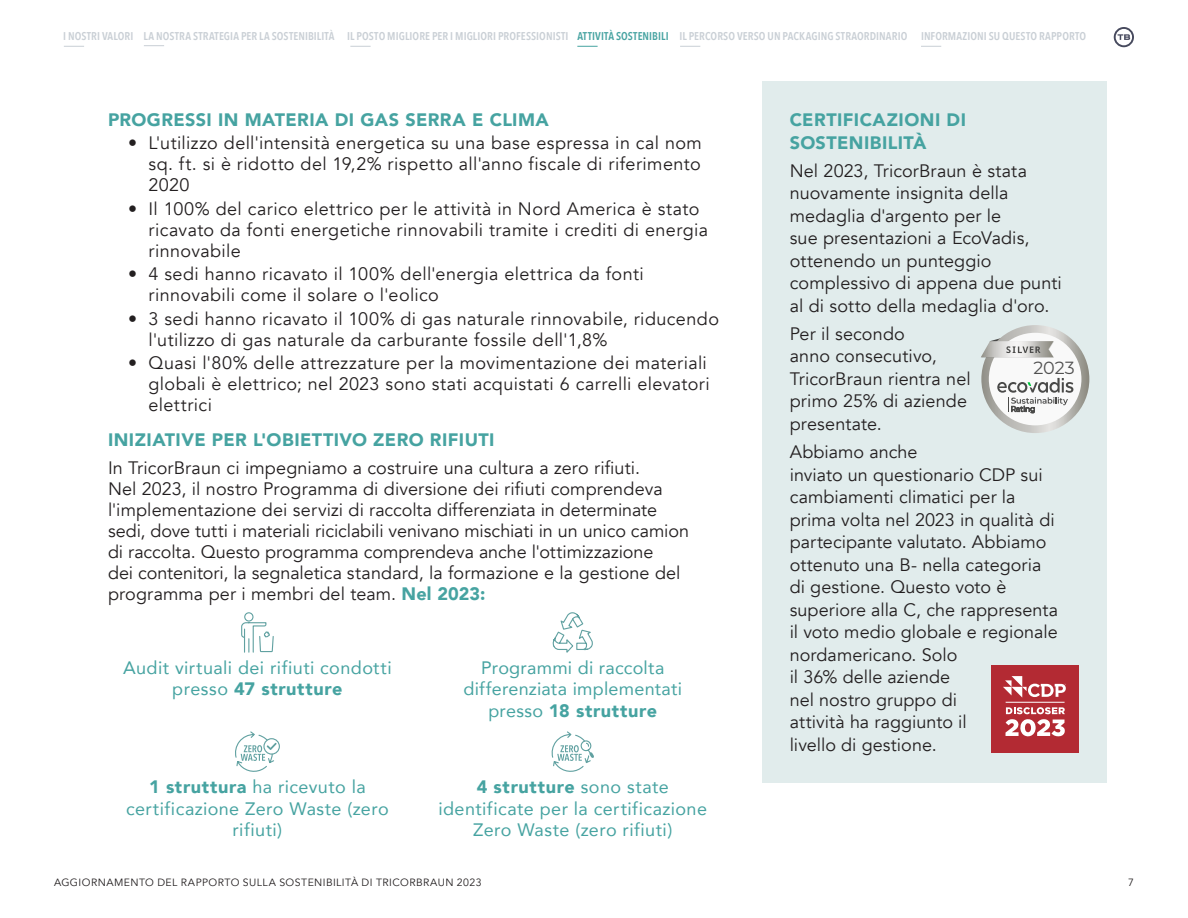
<style>
.page{position:relative;width:1188px;height:918px;background:#fff}
.page>*{position:absolute;margin:0;border:0;box-sizing:border-box;transform-origin:0 0}
.Paragraph_Style_In_Body{font:18px/22.5px "Avenir";letter-spacing:.01em;color:#231f20}
.t1{font:18px/21.6px "Avenir";letter-spacing:.02em;color:#46a3a1;text-align:center}
.Paragraph_Style_In_Body-2{font:900 18px/22.5px "Avenir";letter-spacing:.025em;color:#46a3a1}
.t2{font:17.55px "Montserrat";color:#515151}
.t3{font:600 11.25px "Avenir Next Condensed";letter-spacing:.005em;color:#c9cfd5}
.t4{font:10.5px "Avenir";letter-spacing:.04em;color:#231f20}
.s1{color:#46a3a1}
.s2{font-weight:900;color:#46a3a1}
.s3{font-weight:900}
</style>
<div class="page">
<svg style="left:1114px;top:27px;width:20px;height:20px"></svg>
<svg style="left:64px;top:46px;width:20px;height:1px"></svg>
<svg style="left:577px;top:46px;width:21px;height:1px"></svg>
<svg style="left:680px;top:46px;width:20px;height:1px"></svg>
<svg style="left:921px;top:46px;width:20px;height:1px"></svg>
<svg style="left:350px;top:46px;width:21px;height:1px"></svg>
<svg style="left:144px;top:45px;width:20px;height:1px"></svg>
<div style="left:763px;top:81px;width:344px;height:702px;background:#e1ecec"></div>
<svg style="left:241px;top:612px;width:33px;height:41px"></svg>
<svg style="left:552px;top:612px;width:41px;height:41px"></svg>
<div style="left:263px;top:738px;width:17px;height:17px;border:1px solid #61a1a1;border-radius:50%"></div>
<svg style="left:235px;top:731px;width:42px;height:41px"></svg>
<svg style="left:551px;top:731px;width:43px;height:41px"></svg>
<div style="left:991px;top:665px;width:88px;height:88px;background:#b32a33"></div>
<hr style="left:1006px;top:702px;width:59px;height:1px;background:#fff">
<svg style="left:1003px;top:676px;width:63px;height:22px"></svg>
<svg style="left:1006px;top:707px;width:59px;height:30px"></svg>
<svg style="left:981px;top:325px;width:108px;height:108px;background:#b7b6b1"></svg>
<div style="left:989px;top:333px;width:92px;height:92px;background:#f9f9f9;border-radius:50%"></div>
<svg style="left:997px;top:378px;width:76px;height:35px"></svg>
<svg style="left:981px;top:337px;width:73px;height:21px"></svg>
<p class="t3" style="left:63px;top:26px;width:1025px">I NOSTRI VALORI LA NOSTRA STRATEGIA PER LA SOSTENIBILITÀ IL POSTO MIGLIORE PER I MIGLIORI PROFESSIONISTI <span class="s1">ATTIVITÀ SOSTENIBILI</span> IL PERCORSO VERSO UN PACKAGING STRAORDINARIO INFORMAZIONI SU QUESTO RAPPORTO</p>
<p class="Paragraph_Style_In_Body-2" style="left:108px;top:108px;width:442px">PROGRESSI IN MATERIA DI GAS SERRA E CLIMA</p>
<p class="Paragraph_Style_In_Body" style="left:148px;top:133px;width:555px;line-height:21px;text-align:justify;text-indent:-20px">• L'utilizzo dell'intensità energetica su una base espressa in cal nom sq. ft. si è ridotto del 19,2% rispetto all'anno fiscale di riferimento 2020</p>
<p class="Paragraph_Style_In_Body" style="left:148px;top:198px;width:561px;line-height:21px;text-indent:-20px">• Il 100% del carico elettrico per le attività in Nord America è stato ricavato da fonti energetiche rinnovabili tramite i crediti di energia rinnovabile</p>
<p class="Paragraph_Style_In_Body" style="left:148px;top:264px;width:497px;line-height:21px;text-indent:-20px">• 4 sedi hanno ricavato il 100% dell'energia elettrica da fonti rinnovabili come il solare o l'eolico</p>
<p class="Paragraph_Style_In_Body" style="left:148px;top:308px;width:572px;line-height:21px;text-indent:-20px">• 3 sedi hanno ricavato il 100% di gas naturale rinnovabile, riducendo l'utilizzo di gas naturale da carburante fossile dell'1,8%</p>
<p class="Paragraph_Style_In_Body" style="left:148px;top:353px;width:563px;line-height:21px;text-indent:-20px">• Quasi l'80% delle attrezzature per la movimentazione dei materiali globali è elettrico; nel 2023 sono stati acquistati 6 carrelli elevatori elettrici</p>
<p class="Paragraph_Style_In_Body-2" style="left:108px;top:428px;width:388px">INIZIATIVE PER L'OBIETTIVO ZERO RIFIUTI</p>
<p class="Paragraph_Style_In_Body" style="left:108px;top:458px;width:583px;line-height:21px">In TricorBraun ci impegniamo a costruire una cultura a zero rifiuti.<br>Nel 2023, il nostro Programma di diversione dei rifiuti comprendeva l'implementazione dei servizi di raccolta differenziata in determinate sedi, dove tutti i materiali riciclabili venivano mischiati in un unico camion di raccolta. Questo programma comprendeva anche l'ottimizzazione<br>dei contenitori, la segnaletica standard, la formazione e la gestione del programma per i membri del team. <span class="s2">Nel 2023:</span></p>
<p class="t1" style="left:123px;top:656px;width:270px">Audit virtuali dei rifiuti condotti presso <span class="s3">47 strutture</span></p>
<p class="t1" style="left:463px;top:656px;width:220px">Programmi di raccolta differenziata implementati presso <span class="s3">18 strutture</span></p>
<p class="t1" style="left:126px;top:775px;width:264px"><span class="s3">1 struttura</span> ha ricevuto la certificazione Zero Waste (zero rifiuti)</p>
<p class="t1" style="left:439px;top:775px;width:270px"><span class="s3">4 strutture</span> sono state identificate per la certificazione<br>Zero Waste (zero rifiuti)</p>
<p class="Paragraph_Style_In_Body-2" style="left:790px;top:108px;width:178px">CERTIFICAZIONI DI<br>SOSTENIBILITÀ</p>
<p class="Paragraph_Style_In_Body" style="left:790px;top:160px;width:274px">Nel 2023, TricorBraun è stata nuovamente insignita della medaglia d'argento per le<br>sue presentazioni a EcoVadis, ottenendo un punteggio complessivo di appena due punti al di sotto della medaglia d'oro.</p>
<p class="Paragraph_Style_In_Body" style="left:790px;top:323px;width:183px">Per il secondo<br>anno consecutivo,<br>TricorBraun rientra nel primo 25% di aziende presentate.</p>
<p class="Paragraph_Style_In_Body" style="left:790px;top:441px;width:270px">Abbiamo anche<br>inviato un questionario CDP sui cambiamenti climatici per la prima volta nel 2023 in qualità di partecipante valutato. Abbiamo ottenuto una B- nella categoria di gestione. Questo voto è superiore alla C, che rappresenta il voto medio globale e regionale nordamericano. Solo<br>il 36% delle aziende<br>nel nostro gruppo di<br>attività ha raggiunto il<br>livello di gestione.</p>
<p class="t2" style="left:1033px;top:356px;width:43px">2023</p>
<p class="t4" style="left:54px;top:877px;width:429px">AGGIORNAMENTO DEL RAPPORTO SULLA SOSTENIBILITÀ DI TRICORBRAUN 2023</p>
<p class="t4" style="left:1128px;top:877px;width:7px">7</p>
</div>
